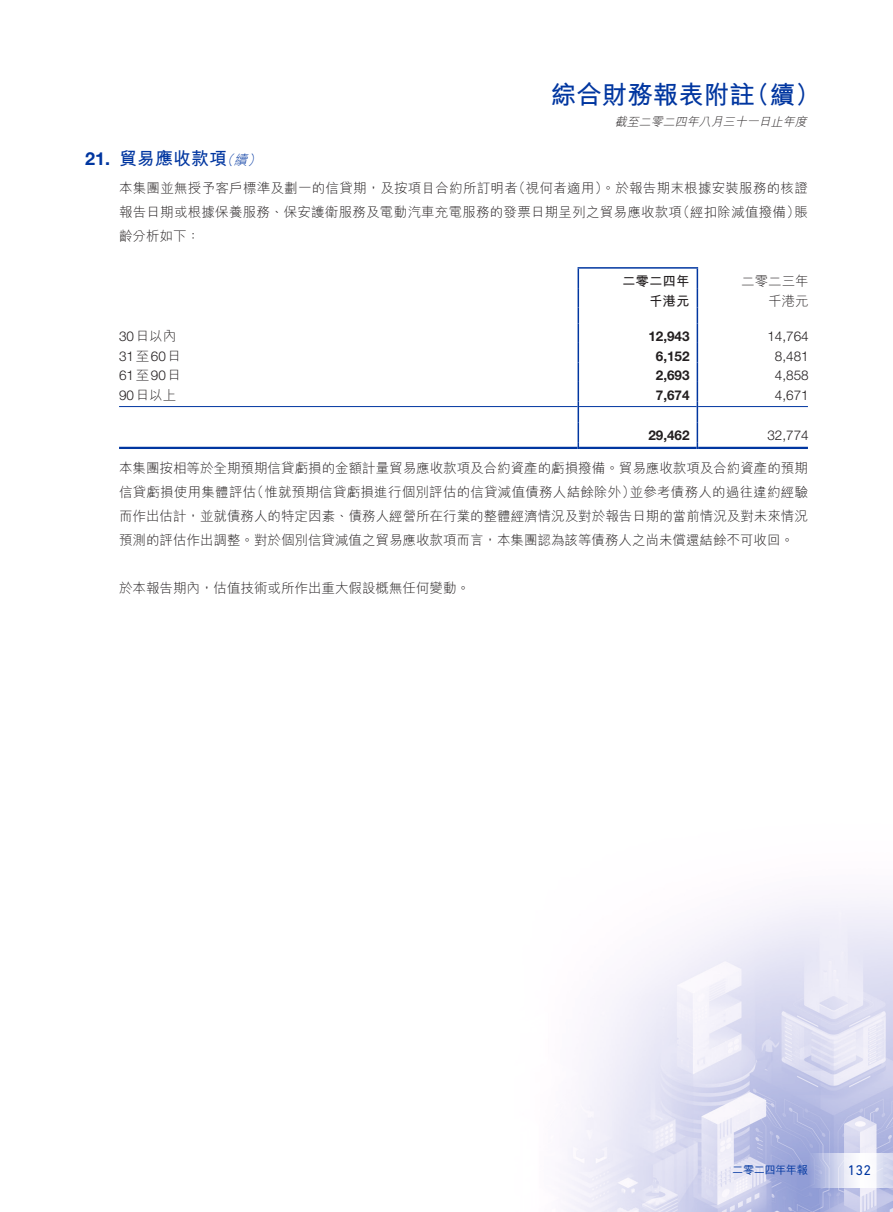
<style>
.page{position:relative;width:893px;height:1212px;background:#fff}
.page>*{position:absolute;margin:0;border:0;box-sizing:border-box;transform-origin:0 0}
.t1{font:700 25.5px "M Hei HK";color:#0036a0}
._01_Heading_1{font:700 18px "M Hei HK";color:#0036a0}
._01_Heading_1-2{font:700 18px "Helvetica Neue LT Pro";color:#0036a0}
.t2{font:14.25px "DIN Next LT Pro";color:#0036a0}
._00_Body_text{font:300 13.5px/24px "M Hei HK";color:#231f20;text-align:right}
._00_Body_text-2{font:300 13.5px/24px "M Hei HK";letter-spacing:.02em;color:#231f20}
._50_Table_Body{font:300 13.5px "Helvetica Neue LT Pro";color:#231f20}
._50_Table_Body-2{font:700 13.5px "Helvetica Neue LT Pro";color:#231f20}
._50_Table_Body-3{font:300 13.5px "M Hei HK";color:#231f20}
._50_Table_Body-4{font:700 13.5px "M Hei HK";color:#231f20}
._01_Heading_1-3{font:italic 300 13.5px "M Hei HK";color:#0036a0}
.t3{font:italic 300 12px "M Hei HK";color:#231f20}
.t4{font:500 11.25px "M Hei HK";letter-spacing:-.045em;color:#0036a0}
.s1{font-family:"Helvetica Neue LT Pro"}
.s2{font-family:"M Hei HK"}
</style>
<div class="page">
<img style="left:119px;top:267px;width:774px;height:945px">
<svg style="left:809px;top:1153px;width:84px;height:34px"></svg>
<hr style="left:578px;top:267px;width:120px;height:2px;background:#0036a0">
<svg style="left:578px;top:268px;width:120px;height:181px"></svg>
<hr style="left:119px;top:406px;width:459px;height:1px;background:#0036a0">
<hr style="left:579px;top:406px;width:118px;height:1px;background:#0036a0">
<hr style="left:698px;top:406px;width:110px;height:1px;background:#0036a0">
<hr style="left:119px;top:447px;width:459px;height:2px;background:#0036a0">
<hr style="left:579px;top:447px;width:118px;height:2px;background:#0036a0">
<hr style="left:698px;top:447px;width:110px;height:2px;background:#0036a0">
<p class="_01_Heading_1-2" style="left:85px;top:147px;width:27px">21.</p>
<p class="_01_Heading_1" style="left:119px;top:145px;width:109px">貿易應收款項</p>
<p class="_01_Heading_1-3" style="left:234px;top:150px;width:19px">續</p>
<p class="_01_Heading_1-3" style="left:220px;top:150px;width:19px">（</p>
<p class="_01_Heading_1-3" style="left:247px;top:150px;width:19px">(</p>
<h1 class="t1" style="left:551px;top:76px;width:205px">綜合財務報表附註</h1>
<p class="t3" style="left:615px;top:113px;width:197px">截至二零二四年八月三十一日止年度</p>
<h1 class="t1" style="left:744px;top:76px;width:78px">（續(</h1>
<p class="_00_Body_text-2" style="left:119px;top:176px;width:400px">本集團並無授予客戶標準及劃一的信貸期，及按項目合約所訂明者</p>
<p class="_00_Body_text-2" style="left:512px;top:176px;width:297px">（視何者適用）。於報告期末根據安裝服務的核證</p>
<p class="_00_Body_text-2" style="left:676px;top:200px;width:133px">（經扣除減值撥備 賬）</p>
<p class="_00_Body_text-2" style="left:119px;top:200px;width:564px">報告日期或根據保養服務、保安護衛服務及電動汽車充電服務的發票日期呈列之貿易應收款項齡分析如下：</p>
<p class="_50_Table_Body-4" style="left:622px;top:272px;width:69px">二零二四年</p>
<p class="_50_Table_Body-3" style="left:741px;top:272px;width:69px">二零二三年</p>
<p class="_50_Table_Body-4" style="left:649px;top:291px;width:42px">千港元</p>
<p class="_50_Table_Body-3" style="left:768px;top:291px;width:42px">千港元</p>
<p class="_50_Table_Body-3" style="left:119px;top:327px;width:59px"><span class="s1">30</span>日以內</p>
<p class="_50_Table_Body-2" style="left:648px;top:328px;width:43px">12,943</p>
<p class="_50_Table_Body" style="left:767px;top:328px;width:43px">14,764</p>
<p class="_50_Table_Body" style="left:119px;top:348px;width:64px">31<span class="s2">至</span>60<span class="s2">日</span></p>
<p class="_50_Table_Body-2" style="left:656px;top:347px;width:35px">6,152</p>
<p class="_50_Table_Body" style="left:775px;top:348px;width:35px">8,481</p>
<p class="_50_Table_Body" style="left:119px;top:367px;width:64px">61<span class="s2">至</span>90<span class="s2">日</span></p>
<p class="_50_Table_Body-2" style="left:656px;top:367px;width:35px">2,693</p>
<p class="_50_Table_Body" style="left:775px;top:367px;width:35px">4,858</p>
<p class="_50_Table_Body-3" style="left:119px;top:385px;width:59px"><span class="s1">90</span>日以上</p>
<p class="_50_Table_Body-2" style="left:656px;top:386px;width:35px">7,674</p>
<p class="_50_Table_Body" style="left:775px;top:387px;width:35px">4,671</p>
<p class="_50_Table_Body-2" style="left:648px;top:427px;width:43px">29,462</p>
<p class="_00_Body_text" style="left:119px;top:456px;width:691px">本集團按相等於全期預期信貸虧損的金額計量貿易應收款項及合約資產的虧損撥備。貿易應收款項及合約資產的預期並參考債務人的過往違約經驗</p>
<p class="_50_Table_Body" style="left:767px;top:427px;width:43px">32,774</p>
<p class="_00_Body_text" style="left:119px;top:480px;width:690px;text-align:left">信貸虧損使用集體評估<br>而作出估計，並就債務人的特定因素、債務人經營所在行業的整體經濟情況及對於報告日期的當前情況及對未來情況預測的評估作出調整。對於個別信貸減值之貿易應收款項而言，本集團認為該等債務人之尚未償還結餘不可收回。</p>
<p class="_00_Body_text" style="left:119px;top:576px;width:353px">於本報告期內，估值技術或所作出重大假設概無任何變動。</p>
<p class="_00_Body_text-2" style="left:251px;top:480px;width:386px">（惟就預期信貸虧損進行個別評估的信貸減值債務人結餘除外）</p>
<p class="t4" style="left:732px;top:1162px;width:77px">二零二四年年報</p>
<p class="t2" style="left:848px;top:1162px;width:25px">132</p>
</div>
